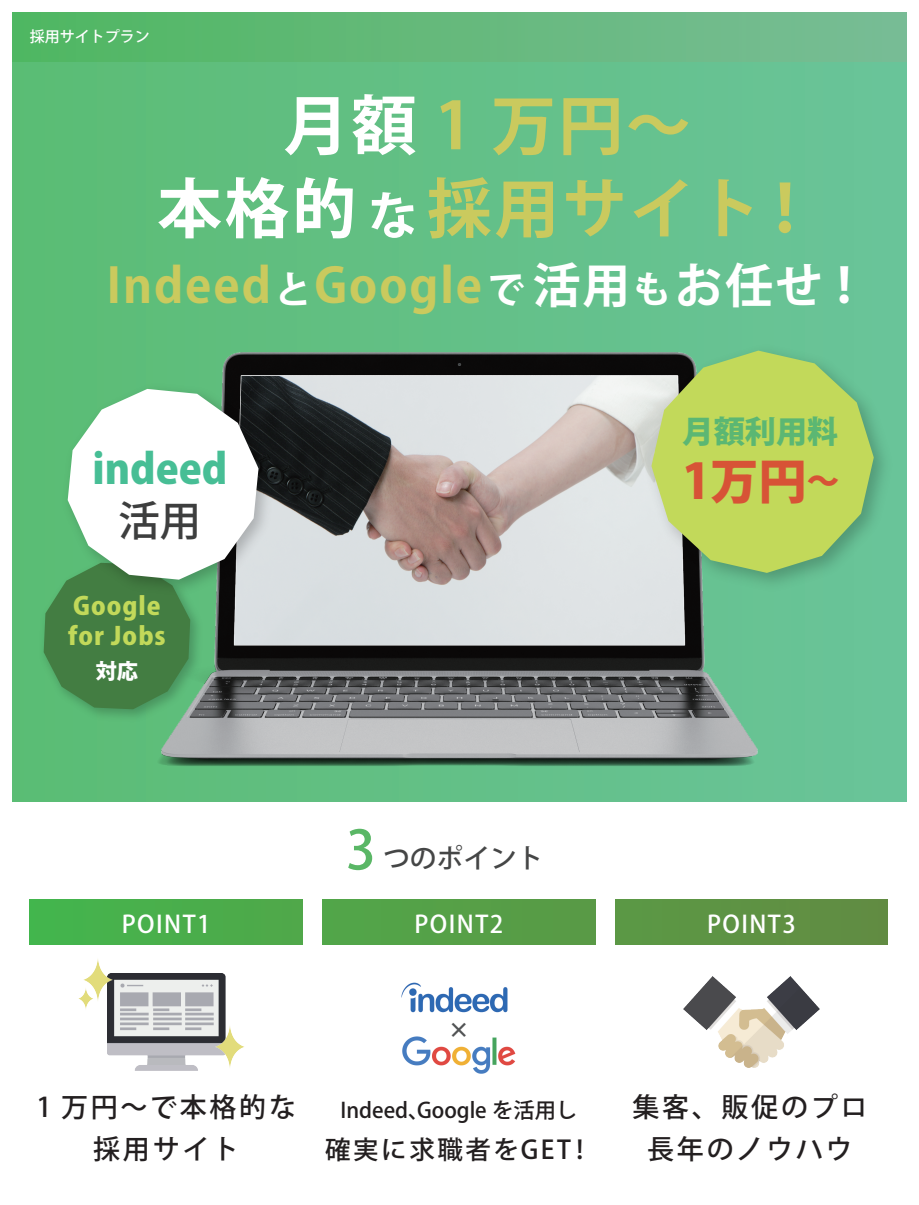
<style>
.page{position:relative;width:919px;height:1205px;background:#fff}
.page>*{position:absolute;margin:0;border:0;box-sizing:border-box;transform-origin:0 0}
.t1{font:700 64.8px/83.1px "Koz Go Pr 6 N";letter-spacing:.04em;color:#caca5e;text-align:center}
.t2{font:800 48.3px "Koz Go Pr 6 N";color:#d75336}
.t3{font:700 47.7px "Koz Go Pr 6 N";letter-spacing:.04em;color:#caca5e}
.t4{font:800 41.25px "Koz Go Pr 6 N";color:#47be95}
.t5{font:500 41.25px "Koz Go Pr 6 N";color:#3d3e3e}
.t6{font:800 31.05px "Koz Go Pr 6 N";color:#5bb773}
.t7{font:500 27px/42.9px "Koz Go Pr 6 N";letter-spacing:.1em;color:#231f20;text-align:center}
.t8{font:500 26.7px "Koz Go Pr 6 N";color:#454646}
.t9{font:500 25.5px "Koz Go Pr 6 N";letter-spacing:.1em;color:#231f20}
.t10{font:800 24.75px/29.1px "Koz Go Pr 6 N";letter-spacing:.04em;color:#c2d95a}
.t11{font:500 24px "Koz Go Pr 6 N";letter-spacing:.06em;color:#fff}
.t12{font:700 21.45px "Koz Go Pr 6 N";color:#515354}
.t13{font:500 21.3px "Koz Go Pr 6 N";color:#231f20}
.t14{font:800 21.15px "Koz Go Pr 6 N";color:#fff}
.t15{font:500 15px "Koz Go Pr 6 N";color:#fff}
.s1{color:#fff}
.s2{font-size:50.25px;color:#fff}
.s3{font-size:37.05px;color:#fff}
.s4{font-size:53.4px;color:#5ab766}
.s5{font-size:32.55px}
</style>
<div class="page">
<div style="left:13px;top:13px;width:893px;height:788px;background:linear-gradient(to right,#5bbc74,#6ac49a)"></div>
<div style="left:13px;top:13px;width:893px;height:48px;background:linear-gradient(to right,#50b762,#79bc96)"></div>
<img style="left:12px;top:263px;width:895px;height:539px">
<img style="left:234px;top:376px;width:450px;height:269px">
<div style="left:30px;top:899px;width:272px;height:45px;background:#4aaf4b"></div>
<div style="left:615px;top:899px;width:272px;height:45px;background:#5e9244"></div>
<img style="left:107px;top:973px;width:118px;height:97px">
<img style="left:683px;top:976px;width:136px;height:91px">
<img style="left:83px;top:959px;width:35px;height:47px">
<img style="left:210px;top:1022px;width:34px;height:48px">
<img style="left:78px;top:985px;width:18px;height:24px">
<img style="left:35px;top:554px;width:172px;height:172px">
<img style="left:57px;top:378px;width:224px;height:224px">
<svg style="left:44px;top:389px;width:214px;height:320px"></svg>
<img style="left:401px;top:982px;width:107px;height:31px">
<img style="left:402px;top:1036px;width:114px;height:38px">
<div style="left:322px;top:899px;width:273px;height:45px;background:#56a047"></div>
<img style="left:638px;top:338px;width:261px;height:260px">
<svg style="left:651px;top:350px;width:222px;height:223px;fill:#c2d95a"></svg>
<p class="t15" style="left:30px;top:28px;width:121px">採用サイトプラン</p>
<h1 class="t1" style="left:157px;top:85px;width:661px"><span class="s1">月額</span> 1 万円～<br><span class="s1">本格的　</span><span class="s2">な</span>採用サイト！</h1>
<h3 class="t3" style="left:107px;top:259px;width:762px">Indeed <span class="s3">と</span>Google <span class="s3">で</span><span class="s1">活用</span><span class="s3">も</span><span class="s1">お任せ！</span></h3>
<h3 class="t4" style="left:93px;top:446px;width:136px">indeed</h3>
<h3 class="t5" style="left:119px;top:498px;width:84px">活用</h3>
<p class="t10" style="left:68px;top:592px;width:99px">Google for Jobs</p>
<p class="t14" style="left:96px;top:659px;width:44px">対応</p>
<p class="t8" style="left:346px;top:842px;width:199px"><span class="s4">3</span> つのポイント</p>
<p class="t6" style="left:682px;top:414px;width:157px">月額利用料</p>
<h2 class="t2" style="left:682px;top:454px;width:158px">1万円<span class="s5">～</span></h2>
<p class="t11" style="left:122px;top:910px;width:90px">POINT1</p>
<p class="t11" style="left:707px;top:910px;width:90px">POINT3</p>
<p class="t11" style="left:414px;top:910px;width:90px">POINT2</p>
<p class="t7" style="left:36px;top:1085px;width:261px">1 万円～で本格的な採用サイト</p>
<p class="t12" style="left:448px;top:1017px;width:23px">×</p>
<p class="t13" style="left:340px;top:1097px;width:238px">Indeed、Google を活用し</p>
<p class="t9" style="left:325px;top:1135px;width:269px">確実に求職者をGET！</p>
<p class="t7" style="left:632px;top:1085px;width:236px">集客、販促のプロ長年のノウハウ</p>
</div>
